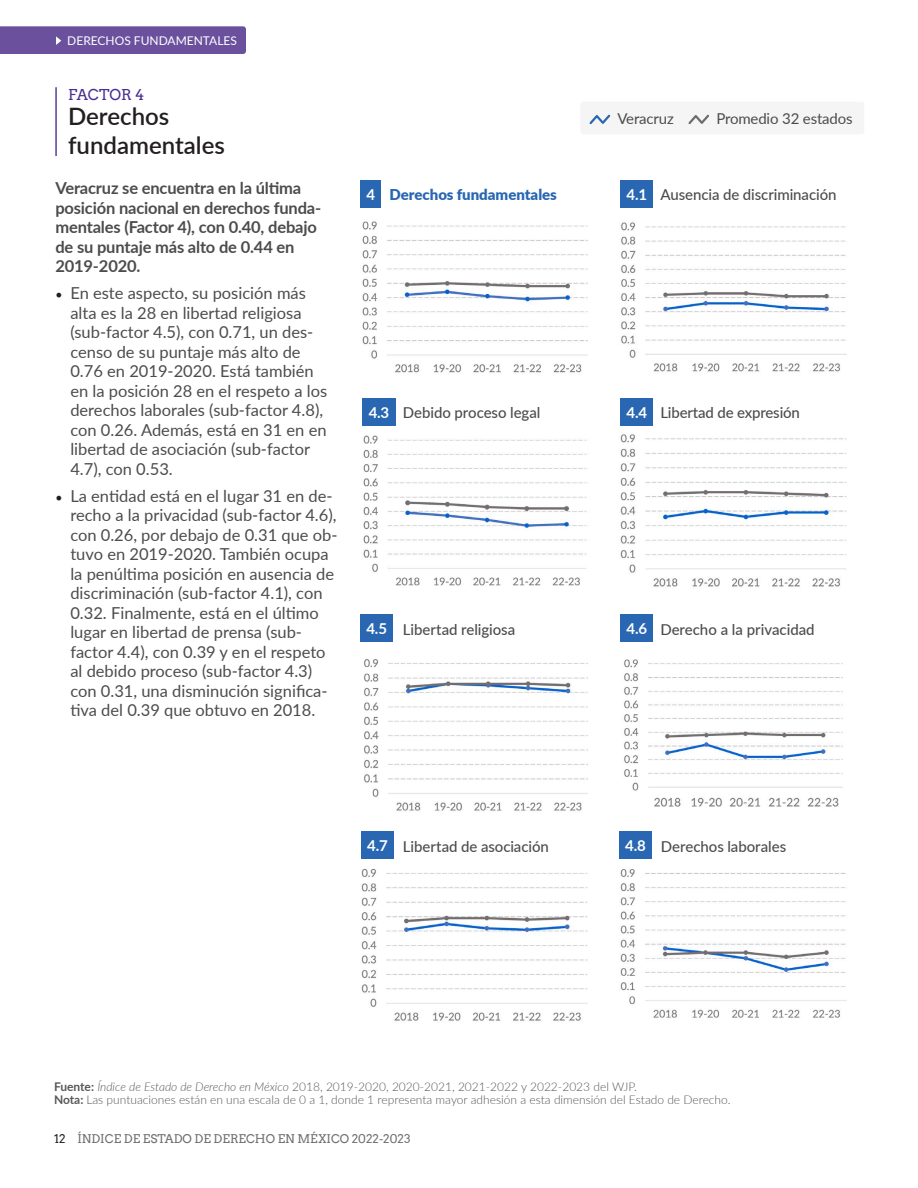
<style>
.page{position:relative;width:918px;height:1188px;background:#fff}
.page>*{position:absolute;margin:0;border:0;box-sizing:border-box;transform-origin:0 0}
.t1{font:600 24px/28.8px "Lato";color:#231f20}
.t2{font:16.5px/19.5px "Lato";color:#4b4c4d}
.t3{font:700 16.5px/19.5px "Lato";letter-spacing:-.01em;color:#4b4c4d}
.t4{font:500 15px "Lato";letter-spacing:-.005em;color:#4b4c4d}
.t5{font:15px "Lato";letter-spacing:-.01em;color:#4b4c4d}
.t6{font:900 15px "Lato";color:#2a67b2}
.t7{font:15px "Arvo";color:#482e92}
.t8{font:700 15px "Lato";color:#fff}
.t9{font:300 12px/13.5px "Lato";color:#57585a}
.t10{font:12px "Arvo";color:#6c6d70}
.t11{font:12px "Lato";color:#fff}
.s1{font-family:"Minion Pro";font-size:18px;color:#231f20}
.s2{font-weight:700;color:#fff}
.s3{font-weight:700}
.s4{font-style:italic}
.s5{color:#231f20}
</style>
<div class="page">
<hr style="left:55px;top:87px;width:2px;height:69px;background:#482e92">
<div style="left:361px;top:831px;width:33px;height:27px;background:#2a67b2"></div>
<div style="left:619px;top:831px;width:33px;height:27px;background:#2a67b2"></div>
<div style="left:360px;top:614px;width:33px;height:27px;background:#2a67b2"></div>
<div style="left:363px;top:398px;width:33px;height:27px;background:#2a67b2"></div>
<div style="left:360px;top:180px;width:21px;height:27px;background:#2a67b2"></div>
<div style="left:621px;top:180px;width:32px;height:27px;background:#2a67b2"></div>
<div style="left:621px;top:398px;width:32px;height:27px;background:#2a67b2"></div>
<div style="left:621px;top:614px;width:32px;height:27px;background:#2a67b2"></div>
<div style="left:0;top:26px;width:246px;height:28px;background:#6a509d"></div>
<div style="left:580px;top:102px;width:284px;height:32px;background:#f5f5f6;border-radius:3px"></div>
<svg style="left:589px;top:114px;width:22px;height:11px"></svg>
<svg style="left:688px;top:114px;width:21px;height:11px"></svg>
<img style="left:361px;top:868px;width:227px;height:153px">
<img style="left:620px;top:869px;width:227px;height:149px">
<img style="left:364px;top:659px;width:224px;height:152px">
<img style="left:624px;top:659px;width:219px;height:148px">
<img style="left:363px;top:435px;width:224px;height:151px">
<img style="left:620px;top:434px;width:227px;height:153px">
<img style="left:362px;top:221px;width:226px;height:152px">
<img style="left:621px;top:222px;width:226px;height:150px">
<p class="t11" style="left:67px;top:32px;width:171px">DERECHOS FUNDAMENTALES</p>
<p class="t7" style="left:68px;top:85px;width:78px">FACTOR 4</p>
<h1 class="t1" style="left:68px;top:101px;width:158px">Derechos fundamentales</h1>
<p class="t3" style="left:55px;top:178px;width:267px">Veracruz se encuentra en la última posición nacional en derechos funda&shy;mentales (Factor 4), con 0.40, debajo de su puntaje más alto de 0.44 en<br>2019-2020.</p>
<p class="t2" style="left:70px;top:283px;width:258px;text-indent:-15px"><span class="s1">•</span> En este aspecto, su posición más alta es la 28 en libertad religiosa (sub-factor 4.5), con 0.71, un des&shy;censo de su puntaje más alto de<br>0.76 en 2019-2020. Está también en la posición 28 en el respeto a los derechos laborales (sub-factor 4.8), con 0.26. Además, está en 31 en en libertad de asociación (sub-factor<br>4.7), con 0.53.</p>
<p class="t2" style="left:70px;top:485px;width:269px;text-indent:-15px"><span class="s1">•</span> La entidad está en el lugar 31 en de&shy;recho a la privacidad (sub-factor 4.6), con 0.26, por debajo de 0.31 que ob&shy;tuvo en 2019-2020. También ocupa la penúltima posición en ausencia de discriminación (sub-factor 4.1), con 0.32. Finalmente, está en el último lugar en libertad de prensa (sub&shy;factor 4.4), con 0.39 y en el respeto al debido proceso (sub-factor 4.3) con 0.31, una disminución significa&shy;tiva del 0.39 que obtuvo en 2018.</p>
<p class="t5" style="left:617px;top:108px;width:58px">Veracruz</p>
<p class="t5" style="left:716px;top:108px;width:138px">Promedio 32 estados</p>
<p class="t6" style="left:366px;top:183px;width:192px"><span class="s2">4</span> Derechos fundamentales</p>
<p class="t4" style="left:627px;top:184px;width:212px"><span class="s2">4.1</span> Ausencia de discriminación</p>
<p class="t4" style="left:369px;top:401px;width:173px"><span class="s2">4.3</span> Debido proceso legal</p>
<p class="t4" style="left:366px;top:618px;width:150px"><span class="s2">4.5</span> Libertad religiosa</p>
<p class="t8" style="left:627px;top:401px;width:22px">4.4</p>
<p class="t4" style="left:660px;top:401px;width:141px">Libertad de expresión</p>
<p class="t8" style="left:627px;top:617px;width:22px">4.6</p>
<p class="t4" style="left:660px;top:618px;width:156px">Derecho a la privacidad</p>
<p class="t4" style="left:367px;top:835px;width:183px"><span class="s2">4.7</span> Libertad de asociación</p>
<p class="t4" style="left:625px;top:835px;width:162px"><span class="s2">4.8</span> Derechos laborales</p>
<p class="t9" style="left:54px;top:1079px;width:678px"><span class="s3">Fuente:</span> <span class="s4">Índice de Estado de Derecho en México</span> 2018, 2019-2020, 2020-2021, 2021-2022 y 2022-2023 del WJP.<br><span class="s3">Nota:</span> Las puntuaciones están en una escala de 0 a 1, donde 1 representa mayor adhesión a esta dimensión del Estado de Derecho.</p>
<p class="t10" style="left:54px;top:1132px;width:358px"><span class="s5">12</span> ÍNDICE DE ESTADO DE DERECHO EN MÉXICO 2022-2023</p>
</div>
